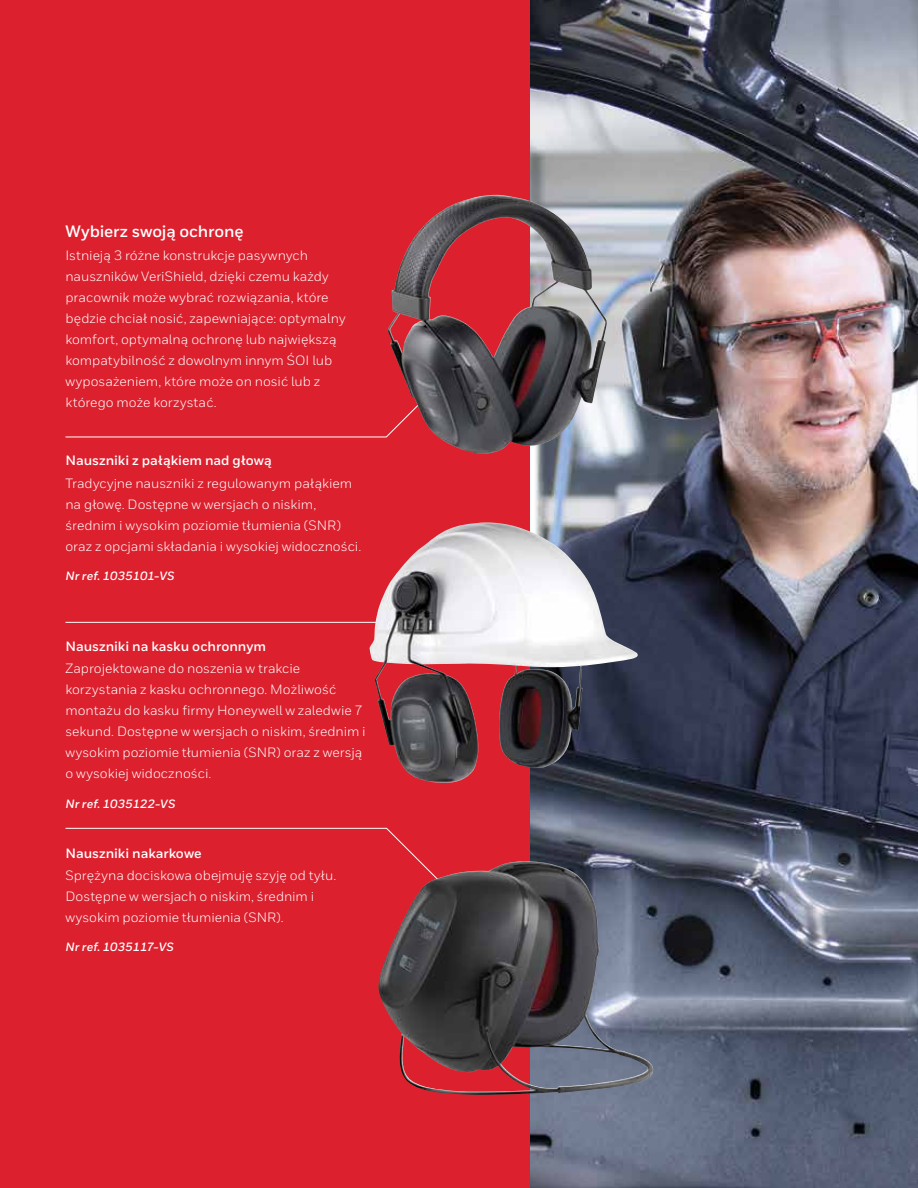
<style>
.page{position:relative;width:918px;height:1188px;background:#dc202e}
.page>*{position:absolute;margin:0;border:0;box-sizing:border-box;transform-origin:0 0}
.t1{font:700 16.5px "Honeywell Sans";letter-spacing:-.01em;color:#fff}
.t2{font:13.5px/21px "Honeywell Sans";color:#fff}
.t3{font:700 13.5px "Honeywell Sans";color:#fff}
.t4{font:italic 700 12px "Honeywell Sans";letter-spacing:.01em;color:#fff}
</style>
<div class="page">
<img style="left:531px;top:0;width:387px;height:1188px">
<svg style="left:65px;top:434px;width:323px;height:4px"></svg>
<svg style="left:65px;top:828px;width:355px;height:33px"></svg>
<hr style="left:65px;top:622px;width:322px;height:1px;background:#fff">
<img style="left:369px;top:522px;width:269px;height:262px">
<img style="left:378px;top:861px;width:275px;height:234px">
<img style="left:388px;top:195px;width:219px;height:259px">
<p class="t1" style="left:65px;top:221px;width:180px">Wybierz swoją ochronę</p>
<p class="t2" style="left:65px;top:245px;width:282px">Istnieją 3 różne konstrukcje pasywnych nauszników VeriShield, dzięki czemu każdy pracownik może wybrać rozwiązania, które będzie chciał nosić, zapewniające: optymalny komfort, optymalną ochronę lub największą kompatybilność z dowolnym innym ŚOI lub wyposażeniem, które może on nosić lub z którego może korzystać.</p>
<p class="t3" style="left:65px;top:452px;width:208px">Nauszniki z pałąkiem nad głową</p>
<p class="t2" style="left:65px;top:473px;width:297px">Tradycyjne nauszniki z regulowanym pałąkiem na głowę. Dostępne w wersjach o niskim, średnim i wysokim poziomie tłumienia (SNR) oraz z opcjami składania i wysokiej widoczności.</p>
<p class="t4" style="left:65px;top:568px;width:111px">Nr ref. 1035101-VS</p>
<p class="t3" style="left:65px;top:638px;width:202px">Nauszniki na kasku ochronnym</p>
<p class="t2" style="left:65px;top:658px;width:302px">Zaprojektowane do noszenia w trakcie korzystania z kasku ochronnego. Możliwość montażu do kasku firmy Honeywell w zaledwie 7 sekund. Dostępne w wersjach o niskim, średnim i wysokim poziomie tłumienia (SNR) oraz z wersją o wysokiej widoczności.</p>
<p class="t4" style="left:65px;top:796px;width:112px">Nr ref. 1035122-VS</p>
<p class="t3" style="left:65px;top:845px;width:138px">Nauszniki nakarkowe</p>
<p class="t2" style="left:65px;top:865px;width:272px">Sprężyna dociskowa obejmuję szyję od tyłu.<br>Dostępne w wersjach o niskim, średnim i wysokim poziomie tłumienia (SNR).</p>
<p class="t4" style="left:65px;top:940px;width:110px">Nr ref. 1035117-VS</p>
</div>
